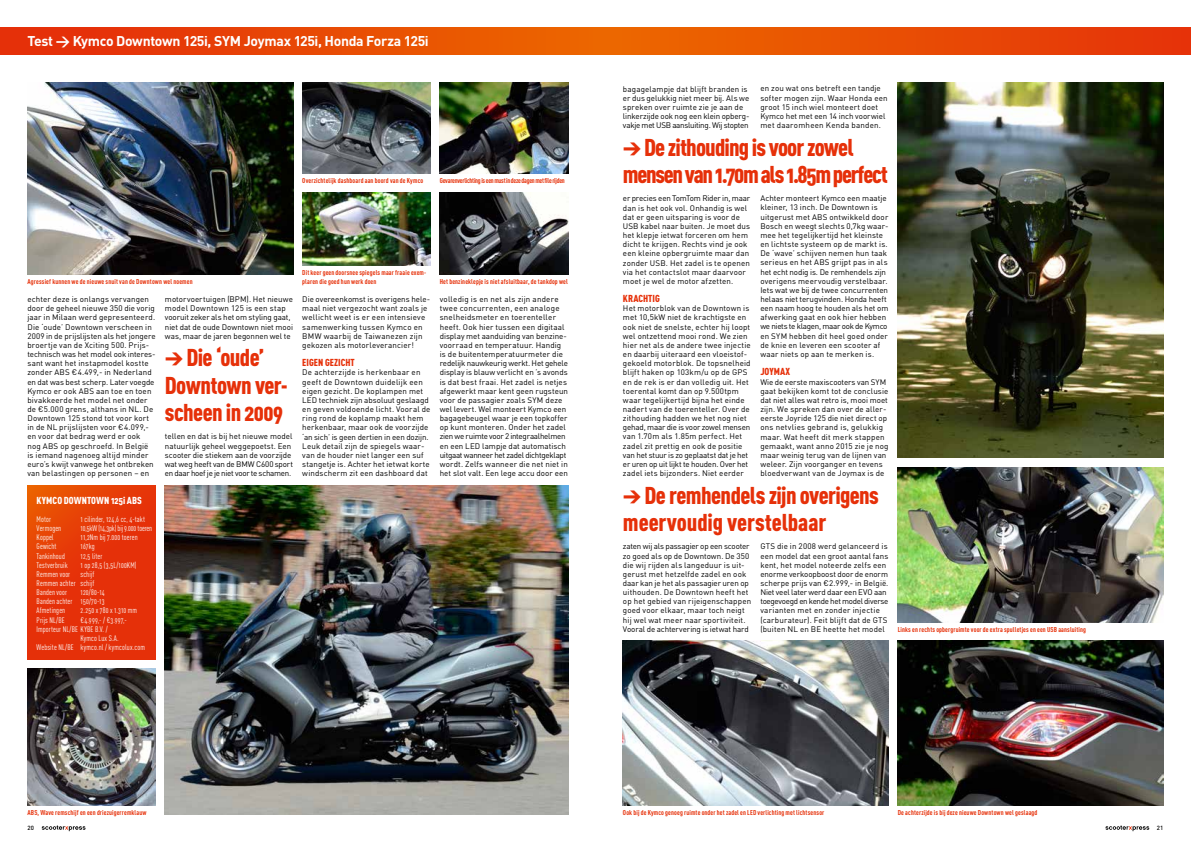
<style>
.page{position:relative;width:1191px;height:842px;background:#fff}
.page>*{position:absolute;margin:0;border:0;box-sizing:border-box;transform-origin:0 0}
.t1{font:24px/27.5px "DIN Cond Black Alternate";letter-spacing:-.03em;color:#e63009}
.t2{font:700 14px "DIN Pro";letter-spacing:-.025em;color:#fff}
.t3{font:10px "DIN Cond Black Alternate";letter-spacing:.005em;color:#e63009}
.t4{font:10px "DIN Cond Black Alternate";letter-spacing:.005em;color:#fff}
.t5{font:8px/9.2px "DIN Pro";letter-spacing:.015em;color:#000}
.t6{font:8px/9.2px "DIN Cond Regular Alternate";letter-spacing:.015em;color:#fff;text-align:justify}
.t7{font:8px/9.2px "DIN Pro";letter-spacing:-.005em;color:#000}
.t8{font:8px "DIN Cond Regular Alternate";letter-spacing:-.015em;color:#fff}
.t9{font:700 7px/9.2px "DIN Cond";letter-spacing:.02em;color:#e63009}
.t10{font:700 7px "DIN Cond";letter-spacing:-.03em;color:#e63009}
.t11{font:500 6px "DIN Pro";color:#000}
</style>
<div class="page">
<svg style="left:0;top:27px;width:1191px;height:28px;background:#e84a04"></svg>
<svg style="left:42px;top:825px;width:44px;height:6px"></svg>
<svg style="left:1105px;top:825px;width:44px;height:6px"></svg>
<img style="left:440px;top:82px;width:128px;height:92px">
<img style="left:302px;top:82px;width:128px;height:92px">
<img style="left:302px;top:192px;width:128px;height:74px">
<img style="left:27px;top:82px;width:266px;height:192px">
<svg style="left:27px;top:485px;width:129px;height:174px;background:#e53608"></svg>
<img style="left:623px;top:641px;width:265px;height:165px">
<img style="left:897px;top:467px;width:266px;height:156px">
<img style="left:440px;top:192px;width:128px;height:83px">
<img style="left:165px;top:485px;width:403px;height:330px">
<img style="left:897px;top:82px;width:266px;height:376px">
<img style="left:897px;top:641px;width:266px;height:165px">
<img style="left:27px;top:668px;width:129px;height:138px">
<h2 class="t2" style="left:27px;top:31px;width:403px">Test → Kymco Downtown 125i, SYM Joymax 125i, Honda Forza 125i</h2>
<p class="t9" style="left:302px;top:176px;width:122px">Overzichtelijk dashboard aan boord van de Kymco</p>
<p class="t10" style="left:440px;top:176px;width:127px">Gevarenverlichting is een must in deze dagen met file rijden</p>
<p class="t9" style="left:27px;top:277px;width:167px">Agressief kunnen we de nieuwe snuit van de Downtown wel noemen</p>
<p class="t5" style="left:27px;top:294px;width:130px">echter deze is onlangs vervangen door de geheel nieuwe 350 die vorig jaar in Milaan werd gepresenteerd.<br>Die ‘oude’ Downtown verscheen in 2009 in de prijslijsten als het jongere broertje van de Xciting 500. Prijs&shy;technisch was het model ook interes&shy;sant want het instapmodel kostte zonder ABS €4.499,- in Nederland en dat was best scherp. Later voegde Kymco er ook ABS aan toe en toen bivakkeerde het model net onder de €5.000 grens, althans in NL. De Downtown 125 stond tot voor kort in de NL prijslijsten voor €4.099,- en voor dat bedrag werd er ook nog ABS op geschroefd. In België is iemand nagenoeg altijd minder euro’s kwijt vanwege het ontbreken van belastingen op personen – en</p>
<p class="t5" style="left:165px;top:294px;width:130px">motorvoertuigen (BPM). Het nieuwe model Downtown 125 is een stap vooruit zeker als het om styling gaat, niet dat de oude Downtown niet mooi was, maar de jaren begonnen wel te</p>
<h1 class="t1" style="left:165px;top:343px;width:124px">&gt; Die ‘oude’<br>Downtown ver&shy;scheen in 2009</h1>
<p class="t7" style="left:165px;top:432px;width:130px">tellen en dat is bij het nieuwe model natuurlijk geheel weggepoetst. Een scooter die stiekem aan de voorzijde wat weg heeft van de BMW C600 sport en daar hoef je je niet voor te schamen.</p>
<p class="t4" style="left:37px;top:494px;width:107px">KYMCO DOWNTOWN 125i ABS</p>
<p class="t6" style="left:37px;top:514px;width:16px">Motor</p>
<p class="t6" style="left:81px;top:514px;width:66px">1 cilinder, 124,6 cc, 4-takt</p>
<p class="t6" style="left:37px;top:524px;width:26px">Vermogen</p>
<p class="t8" style="left:81px;top:524px;width:73px">10,5kW(14,3pk)bij9.000toeren</p>
<p class="t6" style="left:37px;top:533px;width:19px">Koppel</p>
<p class="t6" style="left:81px;top:533px;width:59px">11,2Nm bij 7.000 toeren</p>
<p class="t6" style="left:37px;top:542px;width:21px">Gewicht</p>
<p class="t6" style="left:81px;top:542px;width:16px">167kg</p>
<p class="t6" style="left:37px;top:551px;width:30px">Tankinhoud</p>
<p class="t6" style="left:81px;top:551px;width:23px">12,5 liter</p>
<p class="t6" style="left:37px;top:560px;width:33px">Testverbruik</p>
<p class="t6" style="left:81px;top:560px;width:58px">1 op 28,5 (3,5L/100KM)</p>
<p class="t6" style="left:37px;top:569px;width:35px">Remmen voor</p>
<p class="t6" style="left:37px;top:569px;width:59px;text-indent:44px">schijf Remmen achter schijf Banden voor</p>
<p class="t6" style="left:37px;top:588px;width:70px;text-indent:44px">120/80-14<br>Banden achter 150/70-13<br>Afmetingen</p>
<p class="t6" style="left:81px;top:606px;width:58px">2.250 x 780 x 1.310 mm</p>
<p class="t6" style="left:37px;top:615px;width:30px">Prijs NL/BE</p>
<p class="t6" style="left:81px;top:615px;width:48px">€4.999,- / €3.997,-</p>
<p class="t6" style="left:37px;top:624px;width:73px">Importeur NL/BE KYBE B.V. /</p>
<p class="t6" style="left:81px;top:633px;width:40px">Kymco Lux S.A.</p>
<p class="t6" style="left:37px;top:643px;width:110px">Website NL/BE kymco.nl / kymcolux.com</p>
<p class="t9" style="left:302px;top:267px;width:125px">Dit keer geen doorsnee spiegels maar fraaie exem&shy;plaren die goed hun werk doen</p>
<p class="t5" style="left:302px;top:294px;width:129px">Die overeenkomst is overigens hele&shy;maal niet vergezocht want zoals je wellicht weet is er een intensieve samenwerking tussen Kymco en<br>BMW waarbij de Taiwanezen zijn gekozen als motorleverancier!</p>
<p class="t3" style="left:302px;top:356px;width:54px">EIGEN GEZICHT</p>
<p class="t5" style="left:302px;top:368px;width:130px">De achterzijde is herkenbaar en geeft de Downtown duidelijk een eigen gezicht. De koplampen met LED techniek zijn absoluut geslaagd en geven voldoende licht. Vooral de ring rond de koplamp maakt hem herkenbaar, maar ook de voorzijde ‘an sich’ is geen dertien in een dozijn.<br>Leuk detail zijn de spiegels waar&shy;van de houder niet langer een suf stangetje is. Achter het ietwat korte windscherm zit een dashboard dat</p>
<p class="t9" style="left:440px;top:277px;width:130px">Het benzineklepje is niet afsluitbaar, de tankdop wel</p>
<p class="t5" style="left:440px;top:294px;width:130px">volledig is en net als zijn andere twee concurrenten, een analoge snelheidsmeter en toerenteller heeft. Ook hier tussen een digitaal display met aanduiding van benzine&shy;voorraad en temperatuur. Handig is de buitentemperatuurmeter die redelijk nauwkeurig werkt. Het gehele display is blauw verlicht en ’s avonds is dat best fraai. Het zadel is netjes afgewerkt maar kent geen rugsteun voor de passagier zoals SYM deze wel levert. Wel monteert Kymco een bagagebeugel waar je een topkoffer op kunt monteren. Onder het zadel zien we ruimte voor 2 integraalhelmen en een LED lampje dat automatisch uitgaat wanneer het zadel dichtgeklapt wordt. Zelfs wanneer die net niet in het slot valt. Een lege accu door een</p>
<p class="t7" style="left:623px;top:84px;width:128px">bagagelampje dat blijft branden is er dus gelukkig niet meer bij. Als we spreken over ruimte zie je aan de linkerzijde ook nog een klein opberg&shy;vakje met USB aansluiting. Wij stopten</p>
<p class="t5" style="left:760px;top:84px;width:129px">en zou wat ons betreft een tandje softer mogen zijn. Waar Honda een groot 15 inch wiel monteert doet<br>Kymco het met een 14 inch voorwiel met daaromheen Kenda banden.</p>
<h1 class="t1" style="left:623px;top:133px;width:266px">&gt; De zithouding is voor zowel mensen van 1.70m als 1.85m perfect</h1>
<p class="t5" style="left:623px;top:194px;width:129px">er precies een TomTom Rider in, maar dan is het ook vol. Onhandig is wel dat er geen uitsparing is voor de USB kabel naar buiten. Je moet dus het klepje ietwat forceren om hem dicht te krijgen. Rechts vind je ook een kleine opbergruimte maar dan zonder USB. Het zadel is te openen via het contactslot maar daarvoor moet je wel de motor afzetten.</p>
<p class="t3" style="left:623px;top:292px;width:38px">KRACHTIG</p>
<p class="t5" style="left:623px;top:303px;width:129px">Het motorblok van de Downtown is met 10,5kW niet de krachtigste en ook niet de snelste, echter hij loopt wel ontzettend mooi rond. We zien hier net als de andere twee injectie en daarbij uiteraard een vloeistof&shy;gekoeld motorblok. De topsnelheid blijft haken op 103km/u op de GPS en de rek is er dan volledig uit. Het toerental komt dan op 9.500tpm waar tegelijkertijd bijna het einde nadert van de toerenteller. Over de zithouding hadden we het nog niet gehad, maar die is voor zowel mensen van 1.70m als 1.85m perfect. Het zadel zit prettig en ook de positie van het stuur is zo geplaatst dat je het er uren op uit lijkt te houden. Over het zadel iets bijzonders. Niet eerder</p>
<p class="t5" style="left:760px;top:194px;width:130px">Achter monteert Kymco een maatje kleiner, 13 inch. De Downtown is uitgerust met ABS ontwikkeld door Bosch en weegt slechts 0,7kg waar&shy;mee het tegelijkertijd het kleinste en lichtste systeem op de markt is.<br>De ‘wave’ schijven nemen hun taak serieus en het ABS grijpt pas in als het echt nodig is. De remhendels zijn overigens meervoudig verstelbaar.<br>Iets wat we bij de twee concurrenten helaas niet terugvinden. Honda heeft een naam hoog te houden als het om afwerking gaat en ook hier hebben we niets te klagen, maar ook de Kymco en SYM hebben dit heel goed onder de knie en leveren een scooter af waar niets op aan te merken is.</p>
<p class="t3" style="left:760px;top:366px;width:31px">JOYMAX</p>
<p class="t5" style="left:760px;top:377px;width:130px">Wie de eerste maxiscooters van SYM gaat bekijken komt tot de conclusie dat niet alles wat retro is, mooi moet zijn. We spreken dan over de aller&shy;eerste Joyride 125 die niet direct op ons netvlies gebrand is, gelukkig maar. Wat heeft dit merk stappen gemaakt, want anno 2015 zie je nog maar weinig terug van de lijnen van weleer. Zijn voorganger en tevens bloedverwant van de Joymax is de</p>
<h1 class="t1" style="left:623px;top:480px;width:257px">&gt; De remhendels zijn overigens meervoudig verstelbaar</h1>
<p class="t5" style="left:623px;top:541px;width:130px">zaten wij als passagier op een scooter zo goed als op de Downtown. De 350 die wij rijden als langeduur is uit&shy;gerust met hetzelfde zadel en ook daar kan je het als passagier uren op uithouden. De Downtown heeft het op het gebied van rijeigenschappen goed voor elkaar, maar toch neigt hij wel wat meer naar sportiviteit.<br>Vooral de achtervering is ietwat hard</p>
<p class="t5" style="left:760px;top:542px;width:130px">GTS die in 2008 werd gelanceerd is een model dat een groot aantal fans kent, het model noteerde zelfs een enorme verkoopboost door de enorm scherpe prijs van €2.999,- in België.<br>Niet veel later werd daar een EVO aan toegevoegd en kende het model diverse varianten met en zonder injectie (carburateur). Feit blijft dat de GTS (buiten NL en BE heette het model</p>
<p class="t9" style="left:897px;top:624px;width:190px">Links en rechts opbergruimte voor de extra spulletjes en een USB aansluiting</p>
<p class="t9" style="left:623px;top:808px;width:203px">Ook bij de Kymco genoeg ruimte onder het zadel en LED verlichting met lichtsensor</p>
<p class="t9" style="left:27px;top:808px;width:121px">ABS, Wave remschijf en een driezuigerremklauw</p>
<p class="t9" style="left:897px;top:808px;width:141px">De achterzijde is bij deze nieuwe Downtown wel geslaagd</p>
<p class="t11" style="left:27px;top:823px;width:8px">20</p>
<p class="t11" style="left:1156px;top:823px;width:8px">21</p>
</div>
